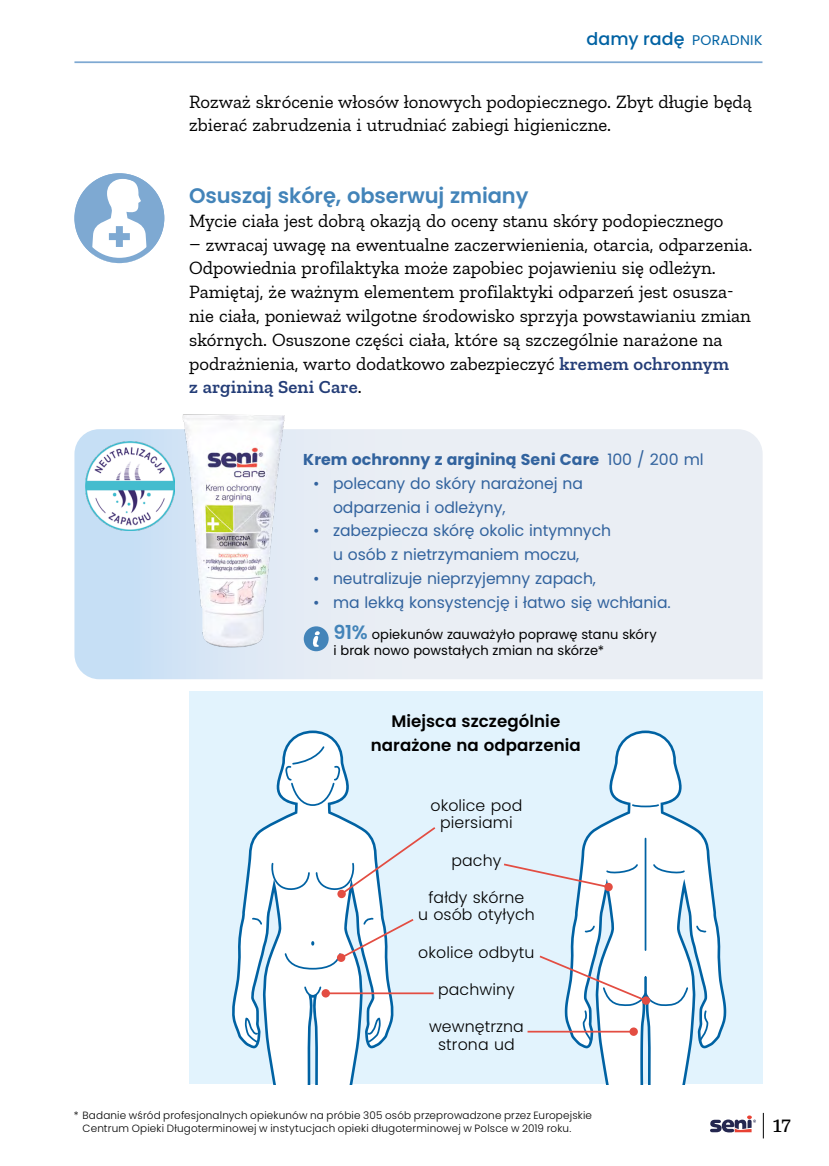
<style>
.page{position:relative;width:829px;height:1166px;background:#fff}
.page>*{position:absolute;margin:0;border:0;box-sizing:border-box;transform-origin:0 0}
.t1{font:600 21px "Poppins";letter-spacing:-.005em;color:#4384b9}
.t2{font:18.72px/23.8px "Zilla Slab";color:#000}
.t3{font:500 17.5px "Poppins";letter-spacing:.005em;color:#0062a3}
.t4{font:17.5px "Roboto Serif 20 pt";color:#000}
.t5{font:600 16.62px/23.8px "Poppins";letter-spacing:.005em;color:#000;text-align:center}
.t6{font:15.75px/23.8px "Poppins";letter-spacing:-.005em;color:#32639e}
.t7{font:300 15.75px/17.5px "Poppins";letter-spacing:.005em;color:#000;text-align:center}
.t8{font:700 15.75px "Poppins";letter-spacing:.005em;color:#32639e}
.t9{font:13.12px/15.8px "Poppins";letter-spacing:.005em;color:#000}
.t10{font:300 10.5px/12.6px "Poppins";letter-spacing:.015em;color:#000}
.s1{font-weight:400;font-size:14px}
.s2{font-weight:600;color:#243d77}
.s3{font-weight:400}
.s4{font-weight:600;font-size:19.25px;color:#4384b9}
</style>
<div class="page">
<svg style="left:74px;top:429px;width:688px;height:250px;background:#e4ebf4"></svg>
<div style="left:189px;top:691px;width:573px;height:393px;background:#e2f3fd"></div>
<svg style="left:232px;top:730px;width:161px;height:314px"></svg>
<svg style="left:244px;top:745px;width:137px;height:339px"></svg>
<svg style="left:577px;top:730px;width:149px;height:354px"></svg>
<div style="left:74px;top:173px;width:90px;height:90px;background:#7ea9d2;border-radius:50%"></div>
<div style="left:74px;top:173px;width:90px;height:90px;border:5px solid #7ea9d2;border-radius:50%"></div>
<svg style="left:91px;top:177px;width:57px;height:86px"></svg>
<img style="left:178px;top:414px;width:112px;height:241px">
<svg style="left:339px;top:825px;width:97px;height:71px"></svg>
<div style="left:337px;top:890px;width:9px;height:8px;background:#e34d42;border-radius:50%"></div>
<svg style="left:283px;top:917px;width:131px;height:53px"></svg>
<div style="left:337px;top:953px;width:8px;height:9px;background:#e34d42;border-radius:50%"></div>
<hr style="left:326px;top:992px;width:107px;height:2px;background:#e34d42">
<div style="left:321px;top:989px;width:9px;height:8px;background:#e34d42;border-radius:50%"></div>
<svg style="left:504px;top:803px;width:205px;height:241px"></svg>
<div style="left:604px;top:883px;width:8px;height:8px;background:#e34d42;border-radius:50%"></div>
<img style="left:85px;top:441px;width:90px;height:90px">
<div style="left:304px;top:626px;width:24px;height:25px;background:#4384b9;border-radius:50%"></div>
<svg style="left:313px;top:631px;width:7px;height:16px"></svg>
<svg style="left:762px;top:1113px;width:1px;height:25px"></svg>
<hr style="left:74px;top:61px;width:688px;height:2px;background:#7ea9d2">
<svg style="left:710px;top:1115px;width:46px;height:17px"></svg>
<p class="t3" style="left:586px;top:29px;width:177px">damy radę <span class="s1">PORADNIK</span></p>
<p class="t2" style="left:189px;top:90px;width:564px">Rozważ skrócenie włosów łonowych podopiecznego. Zbyt długie będą zbierać zabrudzenia i utrudniać zabiegi higieniczne.</p>
<p class="t1" style="left:189px;top:183px;width:341px">Osuszaj skórę, obserwuj zmiany</p>
<p class="t2" style="left:189px;top:209px;width:536px">Mycie ciała jest dobrą okazją do oceny stanu skóry podopiecznego</p>
<p class="t2" style="left:189px;top:233px;width:564px">– zwracaj uwagę na ewentualne zaczerwienienia, otarcia, odparzenia.<br>Odpowiednia profilaktyka może zapobiec pojawieniu się odleżyn.<br>Pamiętaj, że ważnym elementem profilaktyki odparzeń jest osusza&shy;nie ciała, ponieważ wilgotne środowisko sprzyja powstawianiu zmian skórnych. Osuszone części ciała, które są szczególnie narażone na podrażnienia, warto dodatkowo zabezpieczyć <span class="s2">kremem ochronnym<br>z argininą Seni Care</span>.</p>
<p class="t8" style="left:303px;top:450px;width:402px">Krem ochronny z argininą Seni Care <span class="s3">100 / 200 ml</span></p>
<p class="t6" style="left:333px;top:471px;width:251px;text-indent:-20px">• polecany do skóry narażonej na odparzenia i odleżyny,</p>
<p class="t6" style="left:333px;top:519px;width:279px;text-indent:-20px">• zabezpiecza skórę okolic intymnych u osób z nietrzymaniem moczu,</p>
<p class="t6" style="left:313px;top:567px;width:284px">• neutralizuje nieprzyjemny zapach,</p>
<p class="t6" style="left:313px;top:590px;width:359px">• ma lekką konsystencję i łatwo się wchłania.</p>
<p class="t9" style="left:333px;top:627px;width:324px"><span class="s4">91%</span> opiekunów zauważyło poprawę stanu skóry i brak nowo powstałych zmian na skórze*</p>
<p class="t5" style="left:371px;top:709px;width:211px">Miejsca szczególnie narażone na odparzenia</p>
<p class="t7" style="left:430px;top:796px;width:93px">okolice pod piersiami</p>
<p class="t7" style="left:451px;top:851px;width:51px">pachy</p>
<p class="t7" style="left:418px;top:888px;width:118px">fałdy skórne<br>u osób otyłych</p>
<p class="t7" style="left:418px;top:943px;width:118px">okolice odbytu</p>
<p class="t7" style="left:438px;top:981px;width:78px">pachwiny</p>
<p class="t7" style="left:429px;top:1018px;width:96px">wewnętrzna strona ud</p>
<p class="t10" style="left:82px;top:1109px;width:511px;text-indent:-9px">* Badanie wśród profesjonalnych opiekunów na próbie 305 osób przeprowadzone przez Europejskie<br>Centrum Opieki Długoterminowej w instytucjach opieki długoterminowej w Polsce w 2019 roku.</p>
<p class="t4" style="left:772px;top:1112px;width:20px">17</p>
</div>
